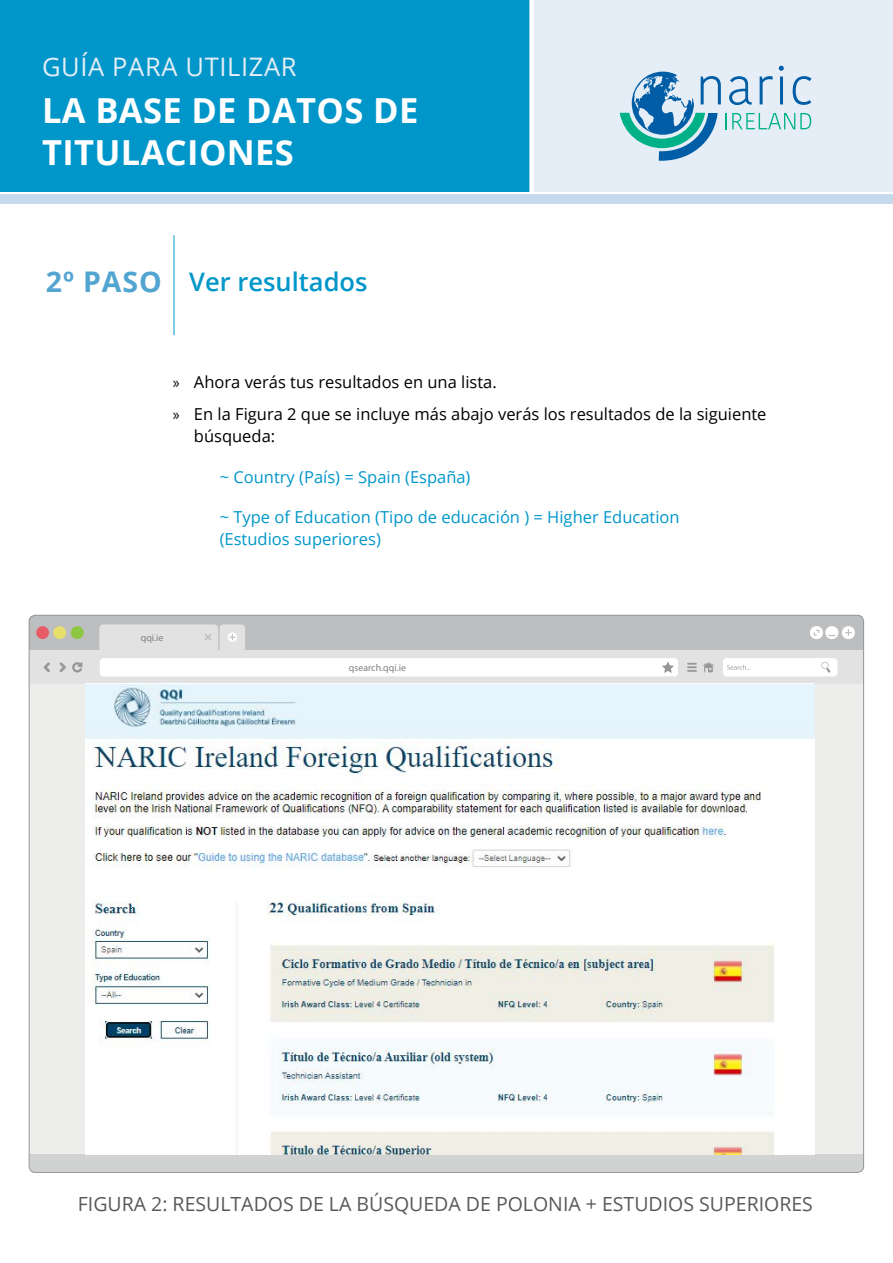
<style>
.page{position:relative;width:893px;height:1263px;background:#fff}
.page>*{position:absolute;margin:0;border:0;box-sizing:border-box;transform-origin:0 0}
.t1{font:700 34.5px/42px "Open Sans";letter-spacing:.01em;color:#fff}
.t2{font:600 25.5px "Open Sans";color:#0096c9}
.t3{font:25.5px "Open Sans";letter-spacing:.025em;color:#e5eef6}
.t4{font:19.5px "Open Sans";color:#58595b}
.t5{font:16.5px/31.5px "Open Sans";color:#000}
.t6{font:16.5px/22.5px "Open Sans";color:#0096c9}
.t7{font:9.9px "Myriad Pro";color:#7c8081}
.s1{font-weight:700;font-size:28.5px;color:#53a5d1}
.s2{font-family:"Myriad Pro"}
</style>
<div class="page">
<div style="left:531px;top:0;width:362px;height:192px;background:#e5eef6"></div>
<div style="left:0;top:0;width:531px;height:192px;background:#0096c9"></div>
<svg style="left:620px;top:66px;width:192px;height:95px"></svg>
<div style="left:529px;top:0;width:5px;height:194px;background:#fff"></div>
<div style="left:0;top:194px;width:893px;height:9px;background:#c5dbed"></div>
<div style="left:29px;top:1154px;width:835px;height:18px;background:#d1d3d2"></div>
<div style="left:29px;top:615px;width:835px;height:35px;background:#bdbebf"></div>
<div style="left:29px;top:650px;width:835px;height:34px;background:#e2e2e2"></div>
<svg style="left:72px;top:662px;width:10px;height:10px"></svg>
<div style="left:100px;top:658px;width:578px;height:18px;background:#fff;border-radius:4px"></div>
<div style="left:723px;top:658px;width:114px;height:18px;background:#fff;border-radius:4px"></div>
<svg style="left:687px;top:663px;width:10px;height:9px"></svg>
<svg style="left:703px;top:662px;width:11px;height:10px"></svg>
<svg style="left:821px;top:661px;width:9px;height:12px"></svg>
<svg style="left:727px;top:665px;width:23px;height:5px"></svg>
<div style="left:36px;top:626px;width:13px;height:13px;background:#e75c67;border-radius:50%"></div>
<div style="left:53px;top:626px;width:13px;height:13px;background:#e7de6c;border-radius:50%"></div>
<div style="left:71px;top:626px;width:13px;height:13px;background:#8dc63f;border-radius:50%"></div>
<svg style="left:44px;top:662px;width:6px;height:10px"></svg>
<svg style="left:59px;top:662px;width:7px;height:10px"></svg>
<svg style="left:99px;top:624px;width:146px;height:26px;background:#e0e0e0"></svg>
<svg style="left:810px;top:626px;width:45px;height:13px"></svg>
<svg style="left:662px;top:662px;width:12px;height:11px"></svg>
<div style="left:29px;top:684px;width:835px;height:470px;background:#ededec"></div>
<img style="left:86px;top:739px;width:728px;height:416px">
<img style="left:85px;top:685px;width:729px;height:53px">
<hr style="left:174px;top:235px;width:1px;height:100px;background:#0096c9">
<h2 class="t3" style="left:42px;top:50px;width:256px">GUÍA PARA UTILIZAR</h2>
<h1 class="t1" style="left:42px;top:88px;width:378px">LA BASE DE DATOS DE<br>TITULACIONES</h1>
<h2 class="t2" style="left:46px;top:264px;width:323px"><span class="s1">2º PASO</span> Ver resultados</h2>
<p class="t5" style="left:173px;top:366px;width:595px"><span class="s2">»</span> Ahora verás tus resultados en una lista.<br><span class="s2">»</span> En la Figura 2 que se incluye más abajo verás los resultados de la siguiente</p>
<p class="t5" style="left:194px;top:420px;width:83px">búsqueda:</p>
<p class="t6" style="left:220px;top:465px;width:252px">~ Country (País) = Spain (España)</p>
<p class="t6" style="left:220px;top:505px;width:461px">~ Type of Education (Tipo de educación ) = Higher Education (Estudios superiores)</p>
<p class="t7" style="left:141px;top:631px;width:24px">qqi.ie</p>
<p class="t7" style="left:349px;top:661px;width:58px">qsearch.qqi.ie</p>
<p class="t4" style="left:78px;top:1190px;width:737px">FIGURA 2: RESULTADOS DE LA BÚSQUEDA DE POLONIA + ESTUDIOS SUPERIORES</p>
</div>
